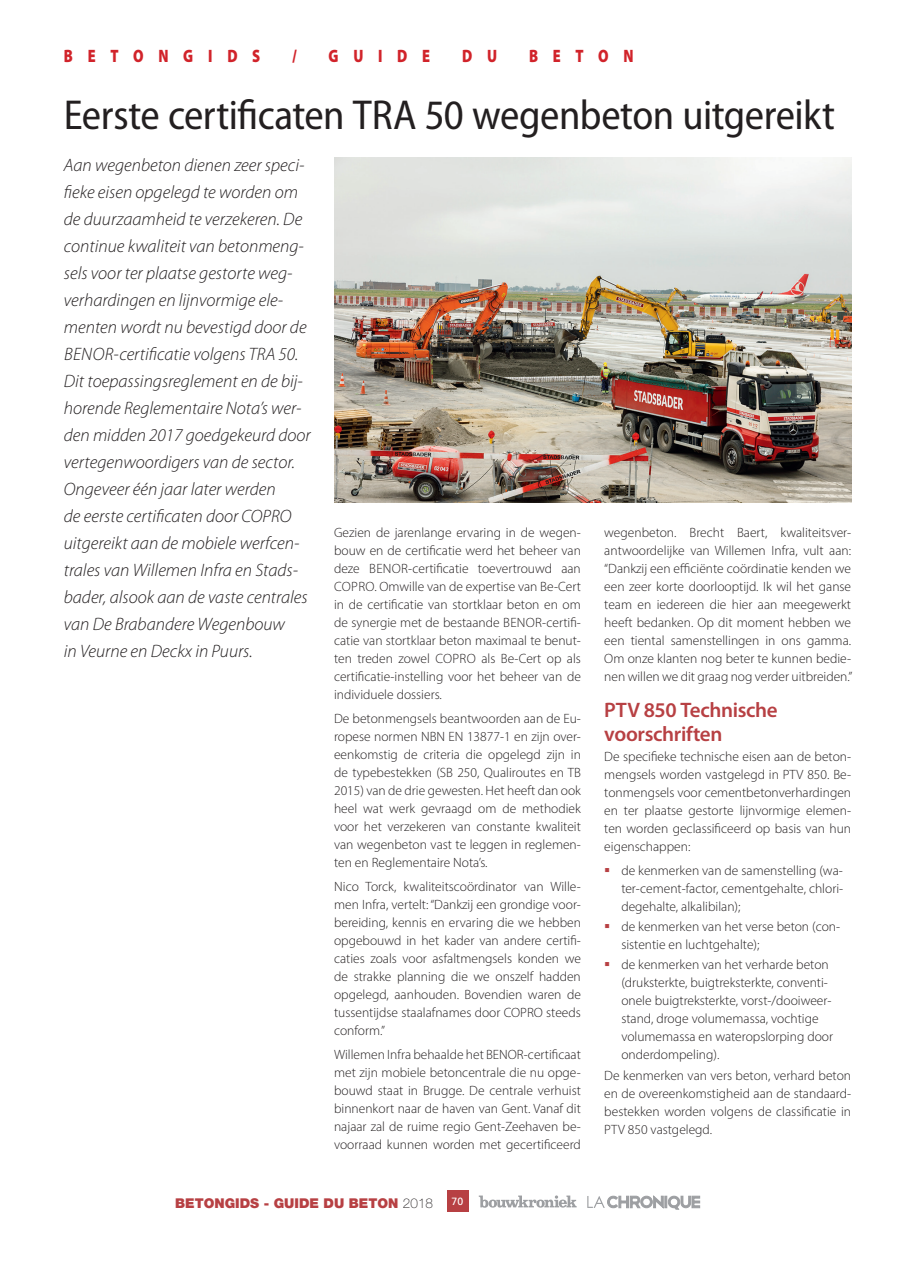
<style>
.page{position:relative;width:915px;height:1263px;background:#fff}
.page>*{position:absolute;margin:0;border:0;box-sizing:border-box;transform-origin:0 0}
.KOP1{font:semi-condensed 42px "Myriad Pro";letter-spacing:-.01em;color:#231f20}
.SUB1{font:600 21px/24px "Myriad Pro";letter-spacing:-.02em;color:#b74043}
.INTRO1_L{font:italic 300 18px/27px "Myriad Pro";color:#231f20}
.t1{font:900 18px "Myriad Pro";letter-spacing:1.02em;color:#d1232a;scale:.8 1}
.BODY_NL{font:300 13.5px/18px "Myriad Pro";color:#231f20;text-align:justify}
.t2{font:900 13.5px "Helvetica Neue LT Std";color:#b74043}
.t3{font:10.5px "Frutiger LT";color:#fff}
.s1{font-weight:100;color:#231f20}
.s2{color:#b74043}
</style>
<div class="page">
<svg style="left:478px;top:1195px;width:98px;height:13px"></svg>
<div style="left:446px;top:1191px;width:22px;height:21px;background:#b74043"></div>
<svg style="left:587px;top:1195px;width:113px;height:14px"></svg>
<img style="left:334px;top:158px;width:516px;height:344px">
<h3 class="t1" style="left:64px;top:44px;width:247px">BETONGIDS</h3>
<h3 class="t1" style="left:292px;top:44px;width:7px">/</h3>
<h3 class="t1" style="left:328px;top:44px;width:128px">GUIDE</h3>
<h3 class="t1" style="left:462px;top:44px;width:45px">D U</h3>
<h3 class="t1" style="left:529px;top:44px;width:132px">BETON</h3>
<p class="KOP1" style="left:64px;top:93px;width:772px">Eerste certificaten TRA 50 wegenbeton uitgereikt</p>
<p class="INTRO1_L" style="left:64px;top:152px;width:248px">Aan wegenbeton dienen zeer speci&shy;fieke eisen opgelegd te worden om de duurzaamheid te verzekeren. De continue kwaliteit van betonmeng&shy;sels voor ter plaatse gestorte weg&shy;verhardingen en lijnvormige ele&shy;menten wordt nu bevestigd door de BENOR-certificatie volgens TRA 50.<br>Dit toepassingsreglement en de bij&shy;horende Reglementaire Nota’s wer&shy;den midden 2017 goedgekeurd door vertegenwoordigers van de sector.<br>Ongeveer één jaar later werden<br>de eerste certificaten door COPRO uitgereikt aan de mobiele werfcen&shy;trales van Willemen Infra en Stads&shy;bader, alsook aan de vaste centrales van De Brabandere Wegenbouw<br>in Veurne en Deckx in Puurs.</p>
<p class="BODY_NL" style="left:334px;top:523px;width:248px">Gezien de jarenlange ervaring in de wegen&shy;bouw en de certificatie werd het beheer van deze BENOR-certificatie toevertrouwd aan COPRO. Omwille van de expertise van Be-Cert in de certificatie van stortklaar beton en om de synergie met de bestaande BENOR-certifi&shy;catie van stortklaar beton maximaal te benut&shy;ten treden zowel COPRO als Be-Cert op als certificatie-instelling voor het beheer van de individuele dossiers.</p>
<p class="BODY_NL" style="left:334px;top:709px;width:248px">De betonmengsels beantwoorden aan de Eu&shy;ropese normen NBN EN 13877-1 en zijn over&shy;eenkomstig de criteria die opgelegd zijn in de typebestekken (SB 250, Qualiroutes en TB 2015) van de drie gewesten. Het heeft dan ook heel wat werk gevraagd om de methodiek voor het verzekeren van constante kwaliteit van wegenbeton vast te leggen in reglemen&shy;ten en Reglementaire Nota’s.</p>
<p class="BODY_NL" style="left:334px;top:877px;width:248px">Nico Torck, kwaliteitscoördinator van Wille&shy;men Infra, vertelt: “Dankzij een grondige voor&shy;bereiding, kennis en ervaring die we hebben opgebouwd in het kader van andere certifi&shy;caties zoals voor asfaltmengsels konden we de strakke planning die we onszelf hadden opgelegd, aanhouden. Bovendien waren de tussentijdse staalafnames door COPRO steeds conform.”</p>
<p class="BODY_NL" style="left:334px;top:1045px;width:248px">Willemen Infra behaalde het BENOR-certificaat met zijn mobiele betoncentrale die nu opge&shy;bouwd staat in Brugge. De centrale verhuist binnenkort naar de haven van Gent. Vanaf dit najaar zal de ruime regio Gent-Zeehaven be&shy;voorraad kunnen worden met gecertificeerd</p>
<p class="t2" style="left:175px;top:1195px;width:259px">BETONGIDS - GUIDE DU BETON <span class="s1">2018</span></p>
<p class="t3" style="left:451px;top:1195px;width:13px">70</p>
<p class="BODY_NL" style="left:604px;top:523px;width:249px">wegenbeton. Brecht Baert, kwaliteitsver&shy;antwoordelijke van Willemen Infra, vult aan: “Dankzij een efficiënte coördinatie kenden we een zeer korte doorlooptijd. Ik wil het ganse team en iedereen die hier aan meegewerkt heeft bedanken. Op dit moment hebben we een tiental samenstellingen in ons gamma.<br>Om onze klanten nog beter te kunnen bedie&shy;nen willen we dit graag nog verder uitbreiden.”</p>
<p class="SUB1" style="left:604px;top:698px;width:175px">PTV 850 Technische voorschriften</p>
<p class="BODY_NL" style="left:604px;top:747px;width:248px">De specifieke technische eisen aan de beton&shy;mengsels worden vastgelegd in PTV 850. Be&shy;tonmengsels voor cementbetonverhardingen en ter plaatse gestorte lijnvormige elemen&shy;ten worden geclassificeerd op basis van hun eigenschappen:</p>
<p class="BODY_NL" style="left:621px;top:861px;width:223px;text-indent:-17px"><span class="s2">▪</span> de kenmerken van de samenstelling (wa&shy;ter-cement-factor, cementgehalte, chlori&shy;degehalte, alkalibilan);</p>
<p class="BODY_NL" style="left:621px;top:918px;width:220px;text-indent:-17px"><span class="s2">▪</span> de kenmerken van het verse beton (con&shy;sistentie en luchtgehalte);</p>
<p class="BODY_NL" style="left:621px;top:956px;width:213px;text-align:left;text-indent:-17px"><span class="s2">▪</span> de kenmerken van het verharde beton (druksterkte, buigtreksterkte, conventi&shy;onele buigtreksterkte, vorst-/dooiweer&shy;stand, droge volumemassa, vochtige volumemassa en wateropslorping door onderdompeling).</p>
<p class="BODY_NL" style="left:604px;top:1066px;width:248px">De kenmerken van vers beton, verhard beton en de overeenkomstigheid aan de standaard&shy;bestekken worden volgens de classificatie in PTV 850 vastgelegd.</p>
</div>
